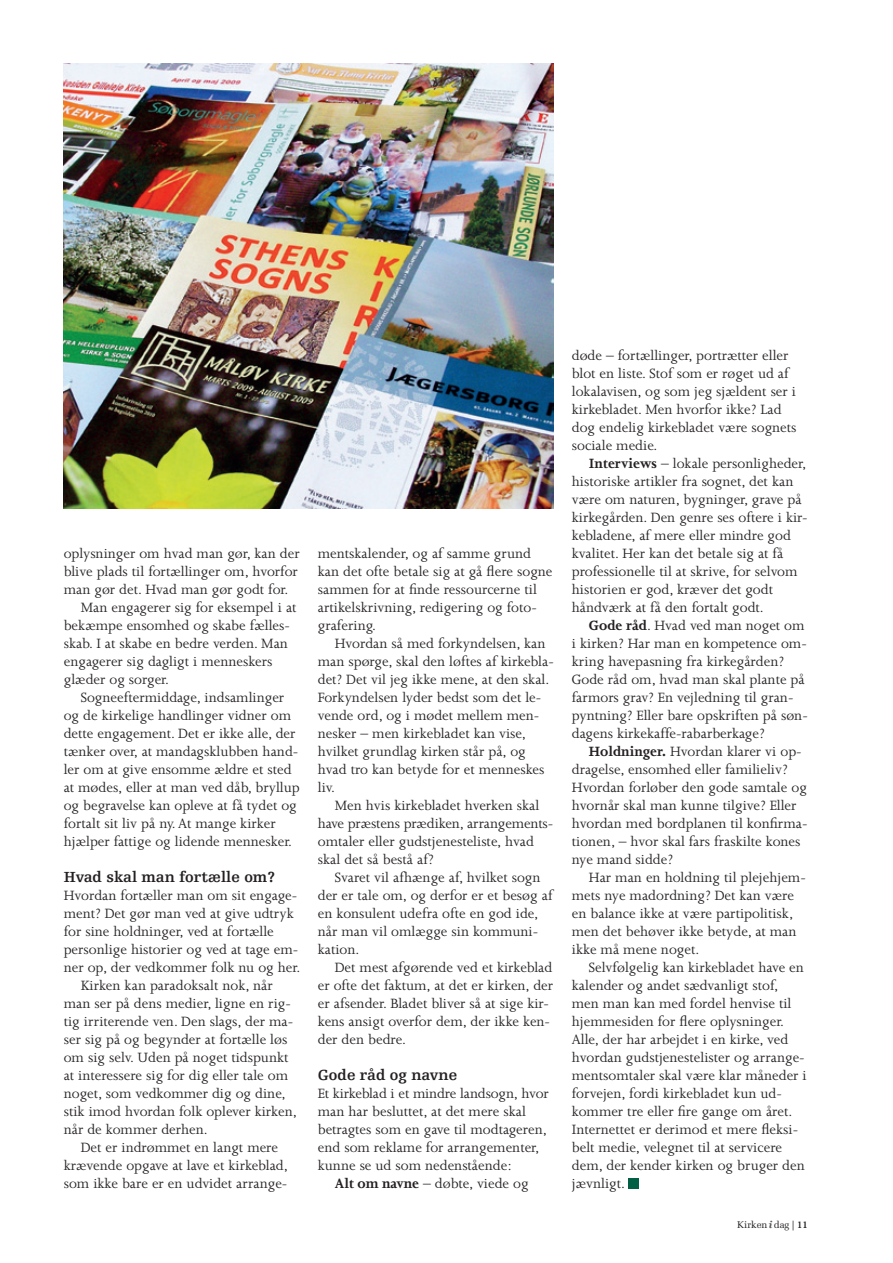
<style>
.page{position:relative;width:893px;height:1263px;background:#fff}
.page>*{position:absolute;margin:0;border:0;box-sizing:border-box;transform-origin:0 0}
.t1{font:15.45px/18px "Joanna";color:#231f20}
.t2{font:700 15.45px "Egyptienne F";color:#231f20}
.t3{font:9.75px "Melior";color:#231f20}
.s1{font-weight:700}
.s2{font-family:"Georgia";font-weight:700;font-style:italic;color:#57585a}
.s3{font-family:"Egyptienne F"}
.s4{font-family:"Egyptienne F";font-weight:700}
</style>
<div class="page">
<div style="left:629px;top:1178px;width:10px;height:10px;background:#005f45"></div>
<img style="left:64px;top:64px;width:490px;height:445px">
<p class="t1" style="left:64px;top:544px;width:237px">oplysninger om hvad man gør, kan der</p>
<p class="t1" style="left:64px;top:562px;width:236px">blive plads til fortællinger om, hvorfor</p>
<p class="t1" style="left:64px;top:580px;width:226px">man gør det. Hvad man gør godt for.</p>
<p class="t1" style="left:81px;top:598px;width:217px">Man engagerer sig for eksempel i at</p>
<p class="t1" style="left:64px;top:616px;width:228px">bekæmpe ensomhed og skabe fælles-</p>
<p class="t1" style="left:64px;top:634px;width:226px">skab. I at skabe en bedre verden. Man</p>
<p class="t1" style="left:64px;top:652px;width:210px">engagerer sig dagligt i menneskers</p>
<p class="t1" style="left:64px;top:670px;width:107px">glæder og sorger.</p>
<p class="t1" style="left:81px;top:688px;width:205px">Sogneeftermiddage, indsamlinger</p>
<p class="t1" style="left:64px;top:706px;width:229px">og de kirkelige handlinger vidner om</p>
<p class="t1" style="left:64px;top:724px;width:233px">dette engagement. Det er ikke alle, der</p>
<p class="t1" style="left:64px;top:742px;width:236px">tænker over, at mandagsklubben hand-</p>
<p class="t1" style="left:64px;top:760px;width:229px">ler om at give ensomme ældre et sted</p>
<p class="t1" style="left:64px;top:778px;width:237px">at mødes, eller at man ved dåb, bryllup</p>
<p class="t1" style="left:64px;top:796px;width:235px">og begravelse kan opleve at få tydet og</p>
<p class="t1" style="left:64px;top:814px;width:213px">fortalt sit liv på ny. At mange kirker</p>
<p class="t1" style="left:64px;top:832px;width:230px">hjælper fattige og lidende mennesker.</p>
<p class="t2" style="left:64px;top:868px;width:213px">Hvad skal man fortælle om?</p>
<p class="t1" style="left:64px;top:886px;width:235px">Hvordan fortæller man om sit engage-</p>
<p class="t1" style="left:64px;top:904px;width:231px">ment? Det gør man ved at give udtryk</p>
<p class="t1" style="left:64px;top:922px;width:212px">for sine holdninger, ved at fortælle</p>
<p class="t1" style="left:64px;top:940px;width:236px">personlige historier og ved at tage em-</p>
<p class="t1" style="left:64px;top:958px;width:238px">ner op, der vedkommer folk nu og her.</p>
<p class="t1" style="left:81px;top:976px;width:194px">Kirken kan paradoksalt nok, når</p>
<p class="t1" style="left:64px;top:994px;width:229px">man ser på dens medier, ligne en rig-</p>
<p class="t1" style="left:64px;top:1012px;width:231px">tig irriterende ven. Den slags, der ma-</p>
<p class="t1" style="left:64px;top:1030px;width:225px">ser sig på og begynder at fortælle løs</p>
<p class="t1" style="left:64px;top:1048px;width:226px">om sig selv. Uden på noget tidspunkt</p>
<p class="t1" style="left:64px;top:1066px;width:226px">at interessere sig for dig eller tale om</p>
<p class="t1" style="left:64px;top:1084px;width:224px">noget, som vedkommer dig og dine,</p>
<p class="t1" style="left:64px;top:1102px;width:235px">stik imod hvordan folk oplever kirken,</p>
<p class="t1" style="left:64px;top:1120px;width:145px">når de kommer derhen.</p>
<p class="t1" style="left:81px;top:1138px;width:199px">Det er indrømmet en langt mere</p>
<p class="t1" style="left:64px;top:1156px;width:226px">krævende opgave at lave et kirkeblad,</p>
<p class="t1" style="left:64px;top:1174px;width:225px">som ikke bare er en udvidet arrange-</p>
<p class="t1" style="left:318px;top:544px;width:236px">mentskalender, og af samme grund kan det ofte betale sig at gå flere sogne sammen for at finde ressourcerne til artikelskrivning, redigering og foto&shy;grafering.</p>
<p class="t1" style="left:318px;top:634px;width:237px;text-indent:17px">Hvordan så med forkyndelsen, kan man spørge, skal den løftes af kirkebla&shy;det? Det vil jeg ikke mene, at den skal.<br>Forkyndelsen lyder bedst som det le&shy;vende ord, og i mødet mellem men&shy;nesker – men kirkebladet kan vise, hvilket grundlag kirken står på, og hvad tro kan betyde for et menneskes liv.</p>
<p class="t1" style="left:318px;top:796px;width:235px;text-indent:17px">Men hvis kirkebladet hverken skal have præstens prædiken, arrangements&shy;omtaler eller gudstjenesteliste, hvad skal det så bestå af?</p>
<p class="t1" style="left:318px;top:868px;width:236px;text-indent:17px">Svaret vil afhænge af, hvilket sogn der er tale om, og derfor er et besøg af en konsulent udefra ofte en god ide, når man vil omlægge sin kommuni&shy;kation.</p>
<p class="t1" style="left:318px;top:958px;width:237px;text-indent:17px">Det mest afgørende ved et kirkeblad er ofte det faktum, at det er kirken, der er afsender. Bladet bliver så at sige kir&shy;kens ansigt overfor dem, der ikke ken&shy;der den bedre.</p>
<p class="t2" style="left:318px;top:1066px;width:141px">Gode råd og navne</p>
<p class="t1" style="left:318px;top:1084px;width:232px">Et kirkeblad i et mindre landsogn, hvor man har besluttet, at det mere skal betragtes som en gave til modtageren, end som reklame for arrangementer, kunne se ud som nedenstående:</p>
<p class="t1" style="left:335px;top:1174px;width:195px"><span class="s1">Alt om navne</span> – døbte, viede og</p>
<p class="t1" style="left:572px;top:346px;width:226px">døde – fortællinger, portrætter eller blot en liste. Stof som er røget ud af lokalavisen, og som jeg sjældent ser i kirkebladet. Men hvorfor ikke? Lad dog endelig kirkebladet være sognets sociale medie.</p>
<p class="t1" style="left:572px;top:454px;width:237px;text-indent:17px"><span class="s1">Interviews</span> – lokale personligheder, historiske artikler fra sognet, det kan være om naturen, bygninger, grave på kirkegården. Den genre ses oftere i kir&shy;kebladene, af mere eller mindre god kvalitet. Her kan det betale sig at få professionelle til at skrive, for selvom historien er god, kræver det godt håndværk at få den fortalt godt.</p>
<p class="t1" style="left:572px;top:616px;width:237px;text-indent:17px"><span class="s1">Gode råd</span>. Hvad ved man noget om i kirken? Har man en kompetence om&shy;kring havepasning fra kirkegården?<br>Gode råd om, hvad man skal plante på farmors grav? En vejledning til gran&shy;pyntning? Eller bare opskriften på søn&shy;dagens kirkekaffe-rabarberkage?</p>
<p class="t1" style="left:572px;top:742px;width:237px;text-indent:17px"><span class="s1">Holdninger.</span> Hvordan klarer vi op&shy;dragelse, ensomhed eller familieliv?<br>Hvordan forløber den gode samtale og hvornår skal man kunne tilgive? Eller hvordan med bordplanen til konfirma&shy;tionen, – hvor skal fars fraskilte kones nye mand sidde?</p>
<p class="t1" style="left:572px;top:868px;width:235px;text-indent:17px">Har man en holdning til plejehjem&shy;mets nye madordning? Det kan være en balance ikke at være partipolitisk, men det behøver ikke betyde, at man ikke må mene noget.</p>
<p class="t1" style="left:572px;top:958px;width:236px;text-indent:17px">Selvfølgelig kan kirkebladet have en kalender og andet sædvanligt stof, men man kan med fordel henvise til hjemmesiden for flere oplysninger.<br>Alle, der har arbejdet i en kirke, ved hvordan gudstjenestelister og arrange&shy;mentsomtaler skal være klar måneder i forvejen, fordi kirkebladet kun ud&shy;kommer tre eller fire gange om året.<br>Internettet er derimod et mere fleksi&shy;belt medie, velegnet til at servicere dem, der kender kirken og bruger den jævnligt.</p>
<p class="t3" style="left:737px;top:1219px;width:72px">Kirken <span class="s2">i</span> dag <span class="s3">|</span> <span class="s4">11</span></p>
</div>
